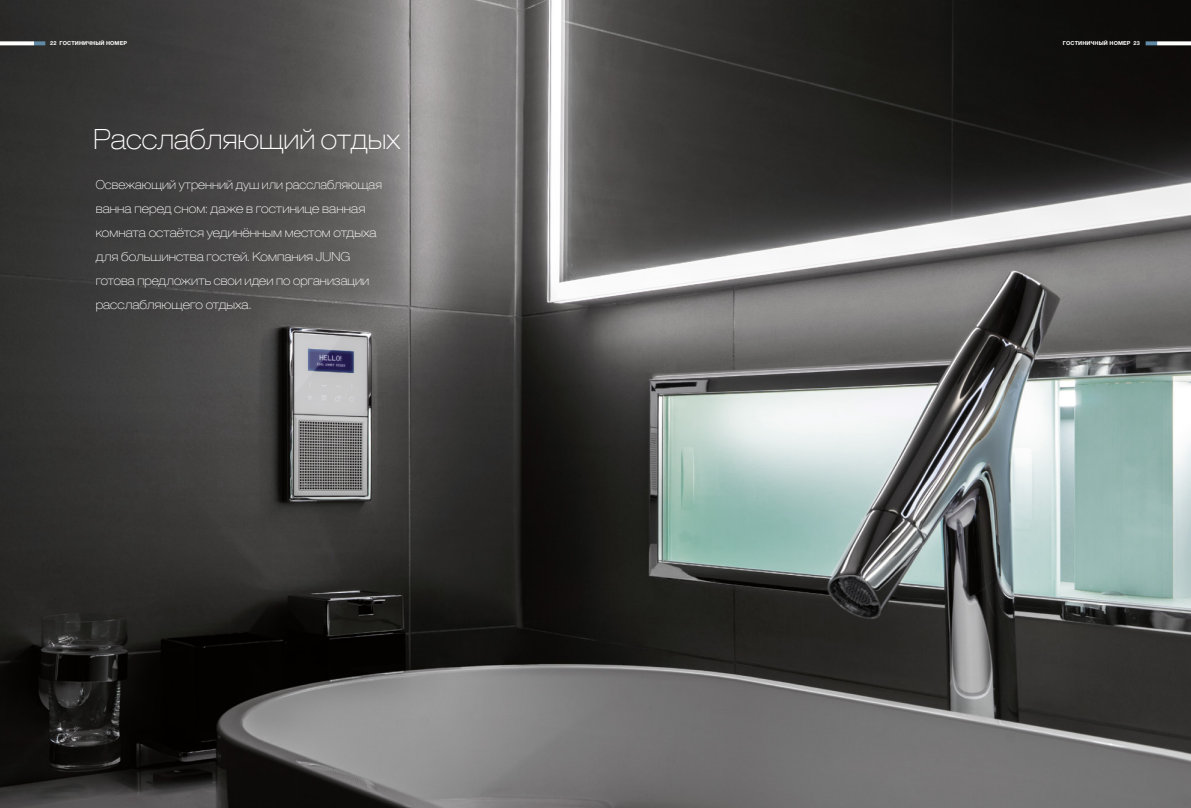
<style>
.page{position:relative;width:1191px;height:808px;background:#fff}
.page>*{position:absolute;margin:0;border:0;box-sizing:border-box;transform-origin:0 0}
.t1{font:100 expanded 28px "Helvetica Neue LTW1 G";color:#fff;scale:.92 1}
.t2{font:100 expanded 12.5px/24px "Helvetica Neue LTW1 G";letter-spacing:.005em;color:#fff;scale:.9 1}
.t3{font:700 5.5px "Helvetica Neue LTW1 G";letter-spacing:.02em;color:#fff}
</style>
<div class="page">
<img style="left:0;top:0;width:1191px;height:808px">
<svg style="left:1145px;top:41px;width:12px;height:4px"></svg>
<svg style="left:34px;top:41px;width:11px;height:4px"></svg>
<svg style="left:1157px;top:41px;width:34px;height:4px"></svg>
<svg style="left:0;top:41px;width:34px;height:4px"></svg>
<p class="t3" style="left:50px;top:40px;width:79px">22 ГОСТИНИЧНЫЙ НОМЕР</p>
<p class="t3" style="left:1063px;top:40px;width:79px">ГОСТИНИЧНЫЙ НОМЕР 23</p>
<h1 class="t1" style="left:94px;top:122px;width:335px">Расслабляющий отдых</h1>
<p class="t2" style="left:96px;top:173px;width:319px">Освежающий утренний душ или расслабляющая ванна перед сном: даже в гостинице ванная комната остаётся уединённым местом отдыха для большинства гостей. Компания JUNG готова предложить свои идеи по организации расслабляющего отдыха.</p>
</div>
